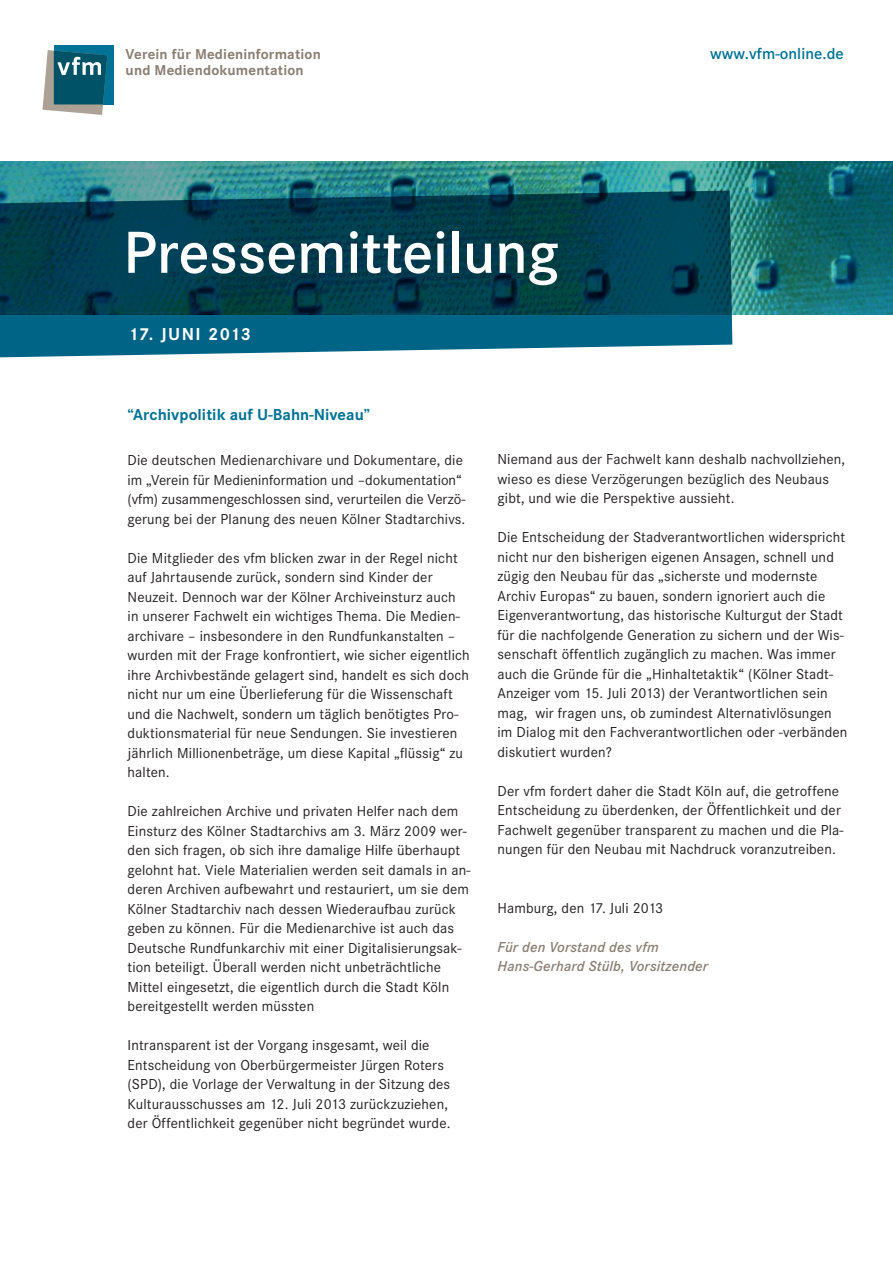
<style>
.page{position:relative;width:893px;height:1263px;background:#fff}
.page>*{position:absolute;margin:0;border:0;box-sizing:border-box;transform-origin:0 0}
.Head_1_bold{font:600 61.5px "Corporate S";color:#fff}
.Head{font:700 18px "Corporate S";letter-spacing:.08em;color:#fff}
.Head-2{font:700 16.5px "Corporate S";letter-spacing:.005em;color:#007295}
.Head-3{font:600 16.5px "Corporate S";letter-spacing:.005em;color:#007295}
._1_Text_Corporate_9{font:15px/19.5px "Corporate S";letter-spacing:.01em;color:#231f20}
._1_Text_Corporate_9-2{font:italic 600 15px "Corporate S";letter-spacing:.01em;color:#8a7e71}
.t1{font:700 14.85px/16.5px "Corporate S";letter-spacing:.01em;color:#8a7e71}
</style>
<div class="page">
<div style="left:54px;top:45px;width:60px;height:59px;background:#007295"></div>
<svg style="left:43px;top:50px;width:64px;height:65px;background:#4d7f8a"></svg>
<img style="left:0;top:162px;width:893px;height:153px">
<svg style="left:0;top:191px;width:732px;height:167px;background:#0c4f63"></svg>
<p class="t1" style="left:126px;top:46px;width:197px">Verein für Medieninformation und Mediendokumentation</p>
<p class="Head_1_bold" style="left:123px;top:217px;width:437px">Pressemitteilung</p>
<p class="Head" style="left:129px;top:323px;width:124px">17. JUNI 2013</p>
<p class="Head-3" style="left:710px;top:44px;width:135px">www.vfm-online.de</p>
<p class="Head-2" style="left:128px;top:405px;width:244px">“Archivpolitik auf U-Bahn-Niveau”</p>
<p class="_1_Text_Corporate_9" style="left:128px;top:450px;width:339px">Die deutschen Medienarchivare und Dokumentare, die im „Verein für Medieninformation und –dokumentation“ (vfm) zusammengeschlossen sind, verurteilen die Verzö&shy;gerung bei der Planung des neuen Kölner Stadtarchivs.</p>
<p class="_1_Text_Corporate_9" style="left:128px;top:548px;width:344px">Die Mitglieder des vfm blicken zwar in der Regel nicht auf Jahrtausende zurück, sondern sind Kinder der Neuzeit. Dennoch war der Kölner Archiveinsturz auch in unserer Fachwelt ein wichtiges Thema. Die Medien&shy;archivare – insbesondere in den Rundfunkanstalten – wurden mit der Frage konfrontiert, wie sicher eigentlich ihre Archivbestände gelagert sind, handelt es sich doch nicht nur um eine Überlieferung für die Wissenschaft und die Nachwelt, sondern um täglich benötigtes Pro&shy;duktionsmaterial für neue Sendungen. Sie investieren jährlich Millionenbeträge, um diese Kapital „flüssig“ zu halten.</p>
<p class="_1_Text_Corporate_9" style="left:128px;top:801px;width:344px">Die zahlreichen Archive und privaten Helfer nach dem Einsturz des Kölner Stadtarchivs am 3. März 2009 wer&shy;den sich fragen, ob sich ihre damalige Hilfe überhaupt gelohnt hat. Viele Materialien werden seit damals in an&shy;deren Archiven aufbewahrt und restauriert, um sie dem Kölner Stadtarchiv nach dessen Wiederaufbau zurück geben zu können. Für die Medienarchive ist auch das Deutsche Rundfunkarchiv mit einer Digitalisierungsak&shy;tion beteiligt. Überall werden nicht unbeträchtliche Mittel eingesetzt, die eigentlich durch die Stadt Köln bereitgestellt werden müssten</p>
<p class="_1_Text_Corporate_9" style="left:128px;top:1035px;width:325px">Intransparent ist der Vorgang insgesamt, weil die Entscheidung von Oberbürgermeister Jürgen Roters (SPD), die Vorlage der Verwaltung in der Sitzung des Kulturausschusses am 12. Juli 2013 zurückzuziehen, der Öffentlichkeit gegenüber nicht begründet wurde.</p>
<p class="_1_Text_Corporate_9" style="left:497px;top:449px;width:349px">Niemand aus der Fachwelt kann deshalb nachvollziehen, wieso es diese Verzögerungen bezüglich des Neubaus gibt, und wie die Perspektive aussieht.</p>
<p class="_1_Text_Corporate_9" style="left:497px;top:527px;width:351px">Die Entscheidung der Stadverantwortlichen widerspricht nicht nur den bisherigen eigenen Ansagen, schnell und zügig den Neubau für das „sicherste und modernste Archiv Europas“ zu bauen, sondern ignoriert auch die Eigenverantwortung, das historische Kulturgut der Stadt für die nachfolgende Generation zu sichern und der Wis&shy;senschaft öffentlich zugänglich zu machen. Was immer auch die Gründe für die „Hinhaltetaktik“ (Kölner Stadt-Anzeiger vom 15. Juli 2013) der Verantwortlichen sein mag, wir fragen uns, ob zumindest Alternativlösungen im Dialog mit den Fachverantwortlichen oder -verbänden diskutiert wurden?</p>
<p class="_1_Text_Corporate_9" style="left:497px;top:781px;width:348px">Der vfm fordert daher die Stadt Köln auf, die getroffene Entscheidung zu überdenken, der Öffentlichkeit und der Fachwelt gegenüber transparent zu machen und die Pla&shy;nungen für den Neubau mit Nachdruck voranzutreiben.</p>
<p class="_1_Text_Corporate_9" style="left:497px;top:898px;width:167px">Hamburg, den 17. Juli 2013</p>
<p class="_1_Text_Corporate_9-2" style="left:497px;top:938px;width:163px">Für den Vorstand des vfm</p>
<p class="_1_Text_Corporate_9-2" style="left:497px;top:958px;width:212px">Hans-Gerhard Stülb, Vorsitzender</p>
</div>
